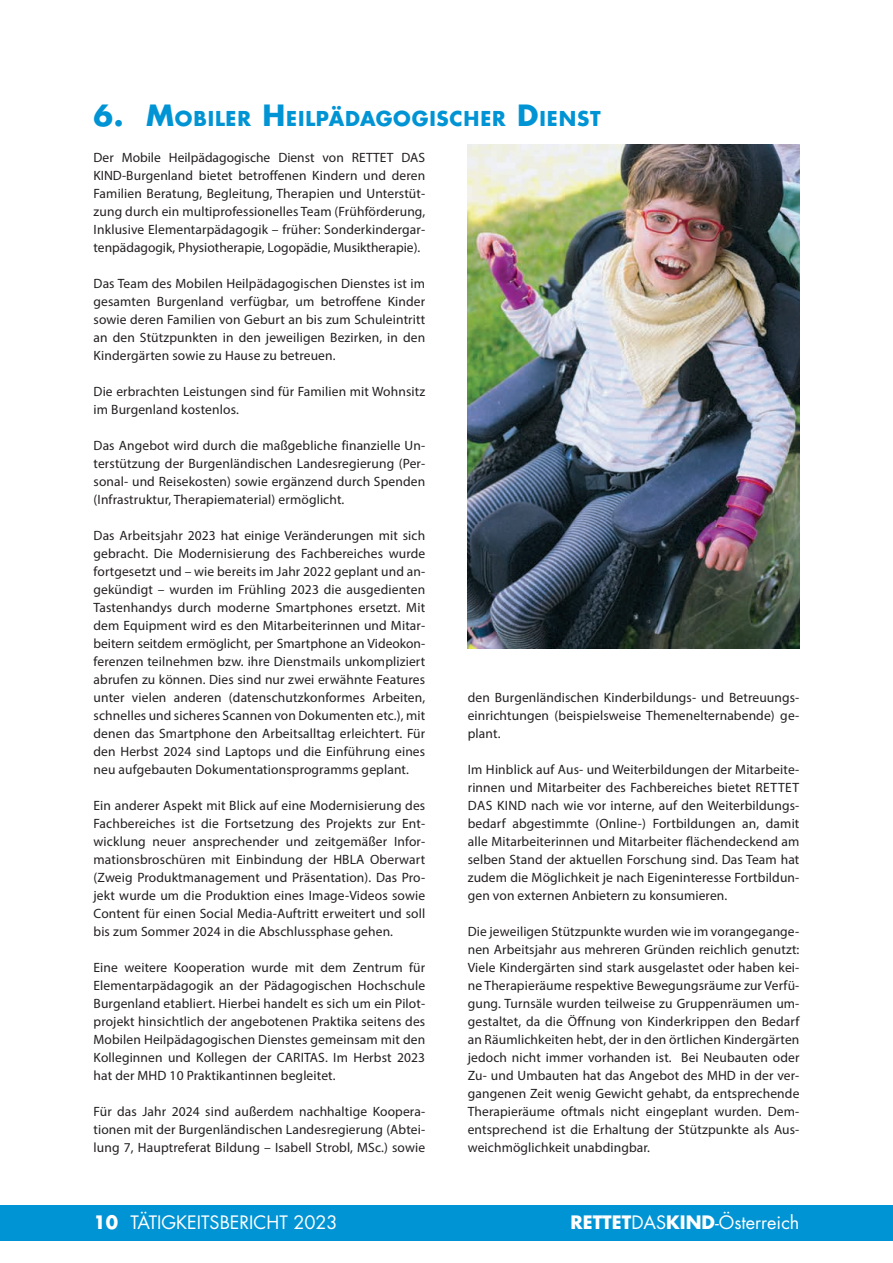
<style>
.page{position:relative;width:893px;height:1263px;background:#fff}
.page>*{position:absolute;margin:0;border:0;box-sizing:border-box;transform-origin:0 0}
.t1{font:700 19.95px "Futura Std";letter-spacing:.035em;color:#0094d5}
.t2{font:18px "Futura Std";color:#fff}
.t3{font:13.5px/18px "Myriad Pro";letter-spacing:.01em;color:#231f20;text-align:justify}
.s1{font-size:28.5px}
.s2{font-weight:700}
</style>
<div class="page">
<div style="left:0;top:1205px;width:893px;height:35px;background:#0094d5"></div>
<img style="left:468px;top:144px;width:331px;height:504px">
<h1 class="t1" style="left:94px;top:105px;width:509px"><span class="s1">6. M</span>OBILER <span class="s1">H</span> EILPÄDAGOGISCHER <span class="s1">D</span>IENST</h1>
<p class="t3" style="left:94px;top:148px;width:333px">Der Mobile Heilpädagogische Dienst von RETTET DAS KIND-Burgenland bietet betroffenen Kindern und deren Familien Beratung, Begleitung, Therapien und Unterstüt&shy;zung durch ein multiprofessionelles Team (Frühförderung, Inklusive Elementarpädagogik – früher: Sonderkindergar&shy;tenpädagogik, Physiotherapie, Logopädie, Musiktherapie).</p>
<p class="t3" style="left:94px;top:274px;width:333px">Das Team des Mobilen Heilpädagogischen Dienstes ist im gesamten Burgenland verfügbar, um betroffene Kinder sowie deren Familien von Geburt an bis zum Schuleintritt an den Stützpunkten in den jeweiligen Bezirken, in den Kindergärten sowie zu Hause zu betreuen.</p>
<p class="t3" style="left:94px;top:382px;width:333px">Die erbrachten Leistungen sind für Familien mit Wohnsitz im Burgenland kostenlos.</p>
<p class="t3" style="left:94px;top:436px;width:333px">Das Angebot wird durch die maßgebliche finanzielle Un&shy;terstützung der Burgenländischen Landesregierung (Per&shy;sonal- und Reisekosten) sowie ergänzend durch Spenden (Infrastruktur, Therapiematerial) ermöglicht.</p>
<p class="t3" style="left:94px;top:526px;width:333px">Das Arbeitsjahr 2023 hat einige Veränderungen mit sich gebracht. Die Modernisierung des Fachbereiches wurde fortgesetzt und – wie bereits im Jahr 2022 geplant und an&shy;gekündigt – wurden im Frühling 2023 die ausgedienten Tastenhandys durch moderne Smartphones ersetzt. Mit dem Equipment wird es den Mitarbeiterinnen und Mitar&shy;beitern seitdem ermöglicht, per Smartphone an Videokon&shy;ferenzen teilnehmen bzw. ihre Dienstmails unkompliziert abrufen zu können. Dies sind nur zwei erwähnte Features unter vielen anderen (datenschutzkonformes Arbeiten, schnelles und sicheres Scannen von Dokumenten etc.), mit denen das Smartphone den Arbeitsalltag erleichtert. Für den Herbst 2024 sind Laptops und die Einführung eines neu aufgebauten Dokumentationsprogramms geplant.</p>
<p class="t3" style="left:94px;top:796px;width:333px">Ein anderer Aspekt mit Blick auf eine Modernisierung des Fachbereiches ist die Fortsetzung des Projekts zur Ent&shy;wicklung neuer ansprechender und zeitgemäßer Infor&shy;mationsbroschüren mit Einbindung der HBLA Oberwart (Zweig Produktmanagement und Präsentation). Das Pro&shy;jekt wurde um die Produktion eines Image-Videos sowie Content für einen Social Media-Auftritt erweitert und soll bis zum Sommer 2024 in die Abschlussphase gehen.</p>
<p class="t3" style="left:94px;top:958px;width:333px">Eine weitere Kooperation wurde mit dem Zentrum für Elementarpädagogik an der Pädagogischen Hochschule Burgenland etabliert. Hierbei handelt es sich um ein Pilot&shy;projekt hinsichtlich der angebotenen Praktika seitens des Mobilen Heilpädagogischen Dienstes gemeinsam mit den Kolleginnen und Kollegen der CARITAS. Im Herbst 2023 hat der MHD 10 Praktikantinnen begleitet.</p>
<p class="t3" style="left:94px;top:1102px;width:333px">Für das Jahr 2024 sind außerdem nachhaltige Koopera&shy;tionen mit der Burgenländischen Landesregierung (Abtei&shy;lung 7, Hauptreferat Bildung – Isabell Strobl, MSc.) sowie</p>
<p class="t3" style="left:468px;top:688px;width:333px">den Burgenländischen Kinderbildungs- und Betreuungs&shy;einrichtungen (beispielsweise Themenelternabende) ge&shy;plant.</p>
<p class="t3" style="left:468px;top:760px;width:333px">Im Hinblick auf Aus- und Weiterbildungen der Mitarbeite&shy;rinnen und Mitarbeiter des Fachbereiches bietet RETTET DAS KIND nach wie vor interne, auf den Weiterbildungs&shy;bedarf abgestimmte (Online-) Fortbildungen an, damit alle Mitarbeiterinnen und Mitarbeiter flächendeckend am selben Stand der aktuellen Forschung sind. Das Team hat zudem die Möglichkeit je nach Eigeninteresse Fortbildun&shy;gen von externen Anbietern zu konsumieren.</p>
<p class="t3" style="left:468px;top:922px;width:333px">Die jeweiligen Stützpunkte wurden wie im vorangegange&shy;nen Arbeitsjahr aus mehreren Gründen reichlich genutzt:<br>Viele Kindergärten sind stark ausgelastet oder haben kei&shy;ne Therapieräume respektive Bewegungsräume zur Verfü&shy;gung. Turnsäle wurden teilweise zu Gruppenräumen um&shy;gestaltet, da die Öffnung von Kinderkrippen den Bedarf an Räumlichkeiten hebt, der in den örtlichen Kindergärten jedoch nicht immer vorhanden ist. Bei Neubauten oder Zu- und Umbauten hat das Angebot des MHD in der ver&shy;gangenen Zeit wenig Gewicht gehabt, da entsprechende Therapieräume oftmals nicht eingeplant wurden. Dem&shy;entsprechend ist die Erhaltung der Stützpunkte als Aus&shy;weichmöglichkeit unabdingbar.</p>
<h2 class="t2" style="left:94px;top:1211px;width:246px"><span class="s2">10</span> TÄTIGKEITSBERICHT 2023</h2>
<h2 class="t2" style="left:571px;top:1211px;width:230px"><span class="s2">RETTET</span>DAS<span class="s2">KIND</span>-Österreich</h2>
</div>
